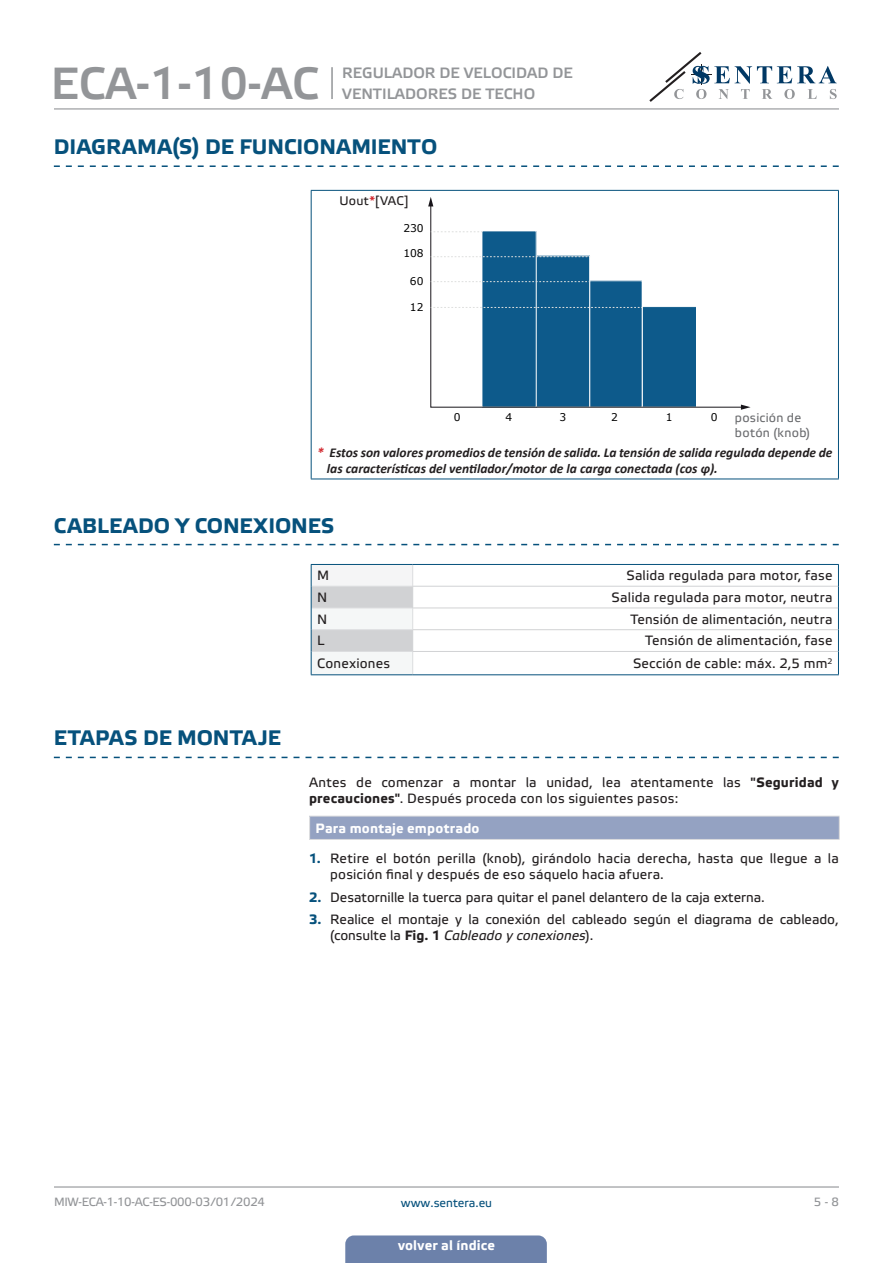
<style>
.page{position:relative;width:893px;height:1263px;background:#fff}
.page>*{position:absolute;margin:0;border:0;box-sizing:border-box;transform-origin:0 0}
.t1{font:45px "Etelka Medium Pro";color:#939598}
.t2{font:700 21px "Etelka Text Pro";color:#06517c}
.t3{font:15px/21px "Etelka Medium Pro";color:#939598}
.body{font:13.5px/16.2px "Etelka Text Pro";letter-spacing:.01em;color:#231f20}
.table_text{font:13.5px "Etelka Text Pro";letter-spacing:.015em;color:#231f20}
.Body_text{font:italic 700 13.5px/16.2px "Calibri";color:#231f20}
.Table_main_heading{font:700 13.5px "Etelka Text Pro";letter-spacing:.015em;color:#fff}
.TABLE_TEXT_WHITE{font:12.45px/15px "Etelka Text Pro";letter-spacing:.015em;color:#6c6d70}
.TABLE_TEXT_WHITE-2{font:12.45px "Etelka Text Pro";letter-spacing:.015em;color:#231f20}
.t4{font:12px "Etelka Text Pro";letter-spacing:-.025em;color:#939598}
.t5{font:12px "Etelka Text Pro";color:#06517c}
.t6{font:10.65px "Verdana";color:#000001}
.s1{color:#d1232a}
.s2{font-weight:700}
.s3{font-weight:700;color:#06517c}
.s4{font-style:italic}
</style>
<div class="page">
<hr style="left:54px;top:108px;width:785px;height:1px;background:#939598">
<hr style="left:54px;top:1186px;width:785px;height:1px;background:#939598">
<svg style="left:649px;top:52px;width:188px;height:50px"></svg>
<div style="left:345px;top:1235px;width:202px;height:28px;background:#6c81aa"></div>
<svg style="left:54px;top:165px;width:785px;height:2px"></svg>
<svg style="left:54px;top:544px;width:785px;height:1px"></svg>
<hr style="left:311px;top:190px;width:528px;height:1px;background:#06517c">
<hr style="left:311px;top:191px;width:1px;height:288px;background:#06517c">
<hr style="left:838px;top:191px;width:1px;height:288px;background:#06517c">
<hr style="left:311px;top:479px;width:528px;height:1px;background:#06517c">
<svg style="left:430px;top:205px;width:312px;height:203px"></svg>
<svg style="left:741px;top:405px;width:10px;height:5px"></svg>
<svg style="left:428px;top:197px;width:5px;height:9px"></svg>
<svg style="left:431px;top:307px;width:211px;height:1px"></svg>
<svg style="left:431px;top:281px;width:159px;height:1px"></svg>
<svg style="left:431px;top:256px;width:159px;height:1px"></svg>
<svg style="left:431px;top:231px;width:51px;height:1px"></svg>
<svg style="left:311px;top:564px;width:528px;height:111px"></svg>
<hr style="left:412px;top:651px;width:426px;height:1px;background:#d1d2d4">
<svg style="left:54px;top:757px;width:785px;height:1px"></svg>
<div style="left:310px;top:816px;width:529px;height:23px;background:#94a2c2"></div>
<svg style="left:309px;top:817px;width:1px;height:22px"></svg>
<hr style="left:309px;top:816px;width:531px;height:1px;background:#dcdddf">
<hr style="left:309px;top:839px;width:531px;height:1px;background:#dcdddf">
<svg style="left:839px;top:817px;width:1px;height:22px"></svg>
<hr style="left:331px;top:67px;width:2px;height:32px;background:#939598">
<h1 class="t1" style="left:51px;top:59px;width:270px">ECA-1-10-AC</h1>
<p class="t3" style="left:342px;top:63px;width:232px">REGULADOR DE VELOCIDAD DE<br>VENTILADORES DE TECHO</p>
<p class="t2" style="left:54px;top:134px;width:385px">DIAGRAMA(S) DE FUNCIONAMIENTO</p>
<p class="TABLE_TEXT_WHITE-2" style="left:339px;top:194px;width:71px">Uout<span class="s1">*</span>[VAC]</p>
<p class="t6" style="left:403px;top:221px;width:22px">230</p>
<p class="t6" style="left:403px;top:245px;width:22px">108</p>
<p class="t6" style="left:410px;top:274px;width:15px">60</p>
<p class="t6" style="left:410px;top:300px;width:15px">12</p>
<p class="t6" style="left:454px;top:410px;width:8px">0</p>
<p class="t6" style="left:505px;top:410px;width:8px">4</p>
<p class="t6" style="left:559px;top:410px;width:8px">3</p>
<p class="t6" style="left:611px;top:410px;width:8px">2</p>
<p class="t6" style="left:666px;top:410px;width:8px">1</p>
<p class="t6" style="left:711px;top:410px;width:8px">0</p>
<p class="TABLE_TEXT_WHITE" style="left:735px;top:411px;width:77px">posición de botón (knob)</p>
<p class="Body_text" style="left:327px;top:444px;width:507px;text-indent:-10px"><span class="s1">*</span> Estos son valores promedios de tensión de salida. La tensión de salida regulada depende de las características del ventilador/motor de la carga conectada (cos φ).</p>
<p class="t2" style="left:54px;top:512px;width:282px">CABLEADO Y CONEXIONES</p>
<p class="table_text" style="left:317px;top:568px;width:14px">M</p>
<p class="table_text" style="left:626px;top:568px;width:208px">Salida regulada para motor, fase</p>
<p class="table_text" style="left:317px;top:590px;width:12px">N</p>
<p class="table_text" style="left:612px;top:590px;width:222px">Salida regulada para motor, neutra</p>
<p class="table_text" style="left:317px;top:612px;width:12px">N</p>
<p class="table_text" style="left:630px;top:612px;width:203px">Tensión de alimentación, neutra</p>
<p class="table_text" style="left:317px;top:633px;width:9px">L</p>
<p class="table_text" style="left:645px;top:633px;width:189px">Tensión de alimentación, fase</p>
<p class="table_text" style="left:317px;top:656px;width:74px">Conexiones</p>
<p class="table_text" style="left:633px;top:656px;width:201px">Sección de cable: máx. 2,5 mm<sup>2</sup></p>
<p class="t2" style="left:54px;top:725px;width:229px">ETAPAS DE MONTAJE</p>
<p class="body" style="left:309px;top:775px;width:531px">Antes de comenzar a montar la unidad, lea atentamente las <span class="s2">"Seguridad y precauciones"</span>. Después proceda con los siguientes pasos:</p>
<p class="Table_main_heading" style="left:316px;top:819px;width:165px">Para montaje empotrado</p>
<p class="body" style="left:330px;top:851px;width:510px;text-indent:-21px"><span class="s3">1.</span> Retire el botón perilla (knob), girándolo hacia derecha, hasta que llegue a la posición final y después de eso sáquelo hacia afuera.</p>
<p class="body" style="left:309px;top:890px;width:457px"><span class="s3">2.</span> Desatornille la tuerca para quitar el panel delantero de la caja externa.</p>
<p class="body" style="left:330px;top:912px;width:510px;text-indent:-21px"><span class="s3">3.</span> Realice el montaje y la conexión del cableado según el diagrama de cableado, (consulte la <span class="s2">Fig. 1</span> <span class="s4">Cableado y conexiones</span>).</p>
<p class="t4" style="left:54px;top:1195px;width:212px">MIW-ECA-1-10-AC-ES-000 - 03 / 01 / 2024</p>
<p class="t5" style="left:401px;top:1196px;width:93px">www.sentera.eu</p>
<p class="t4" style="left:814px;top:1195px;width:27px">5 - 8</p>
<p class="Table_main_heading" style="left:398px;top:1237px;width:98px">volver al índice</p>
</div>
